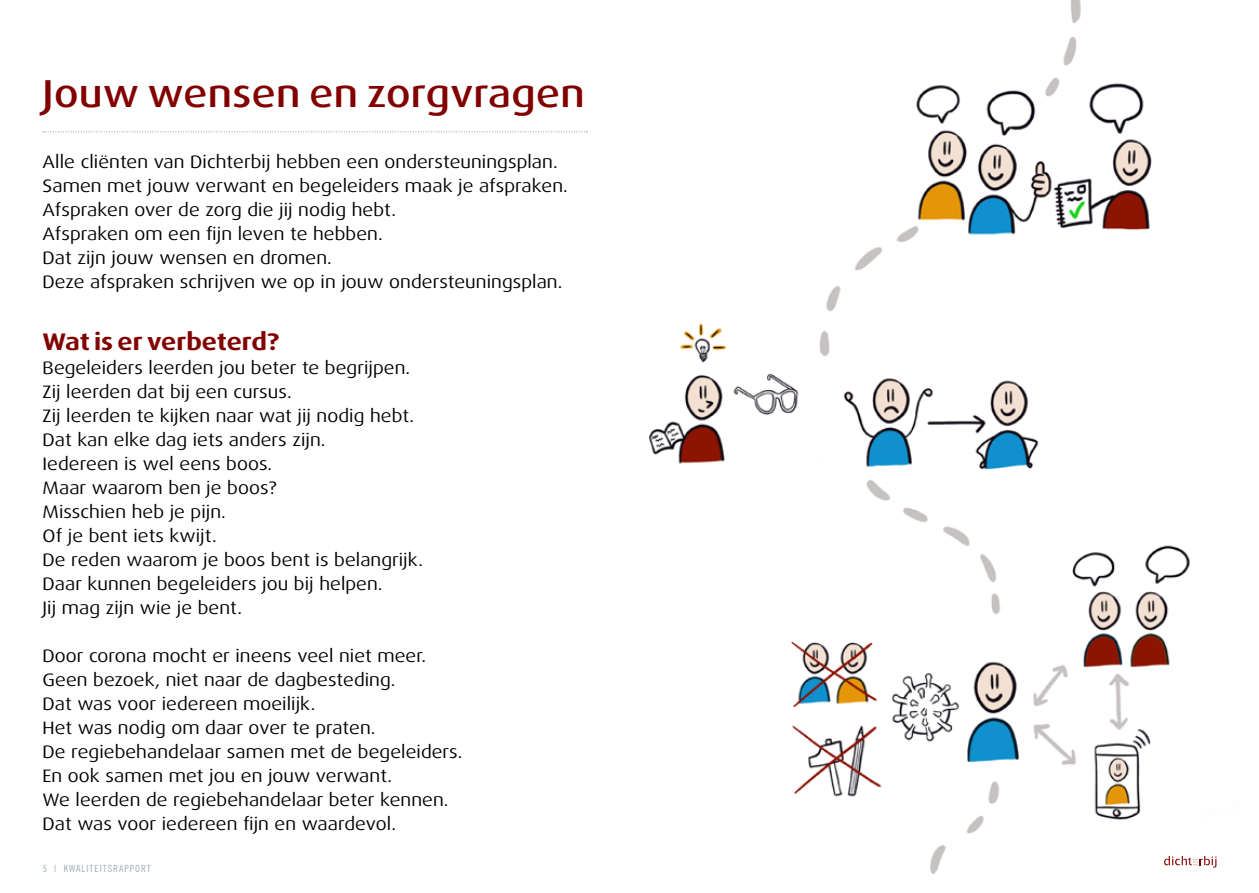
<style>
.page{position:relative;width:1259px;height:893px;background:#fff}
.page>*{position:absolute;margin:0;border:0;box-sizing:border-box;transform-origin:0 0}
.t1{font:500 39px "Dax Wide";letter-spacing:.01em;color:#820000}
.t2{font:700 24px "Dax Wide";letter-spacing:-.005em;color:#820000}
.t3{font:18px/24px "Dax Wide";letter-spacing:.005em;color:#000}
.t4{font:9.9px "Trade Gothic Cond Eighteen";letter-spacing:.1em;color:#9dafb4}
</style>
<div class="page">
<img style="left:649px;top:0;width:541px;height:875px">
<svg style="left:43px;top:131px;width:544px;height:1px"></svg>
<svg style="left:1162px;top:855px;width:55px;height:13px"></svg>
<svg style="left:1164px;top:856px;width:52px;height:12px"></svg>
<h1 class="t1" style="left:43px;top:71px;width:544px">Jouw wensen en zorgvragen</h1>
<p class="t3" style="left:43px;top:150px;width:527px">Alle cliënten van Dichterbij hebben een ondersteuningsplan.<br>Samen met jouw verwant en begeleiders maak je afspraken.<br>Afspraken over de zorg die jij nodig hebt.<br>Afspraken om een fijn leven te hebben.<br>Dat zijn jouw wensen en dromen.<br>Deze afspraken schrijven we op in jouw ondersteuningsplan.</p>
<h2 class="t2" style="left:43px;top:328px;width:238px">Wat is er verbeterd?</h2>
<p class="t3" style="left:43px;top:355px;width:382px">Begeleiders leerden jou beter te begrijpen.<br>Zij leerden dat bij een cursus.<br>Zij leerden te kijken naar wat jij nodig hebt.<br>Dat kan elke dag iets anders zijn.<br>Iedereen is wel eens boos.<br>Maar waarom ben je boos?<br>Misschien heb je pijn.<br>Of je bent iets kwijt.<br>De reden waarom je boos bent is belangrijk.<br>Daar kunnen begeleiders jou bij helpen.<br>Jij mag zijn wie je bent.</p>
<p class="t3" style="left:43px;top:643px;width:421px">Door corona mocht er ineens veel niet meer.<br>Geen bezoek, niet naar de dagbesteding.<br>Dat was voor iedereen moeilijk.<br>Het was nodig om daar over te praten.<br>De regiebehandelaar samen met de begeleiders.<br>En ook samen met jou en jouw verwant.<br>We leerden de regiebehandelaar beter kennen.<br>Dat was voor iedereen fijn en waardevol.</p>
<p class="t4" style="left:43px;top:862px;width:110px">5 | KWALITEITSRAPPORT</p>
</div>
